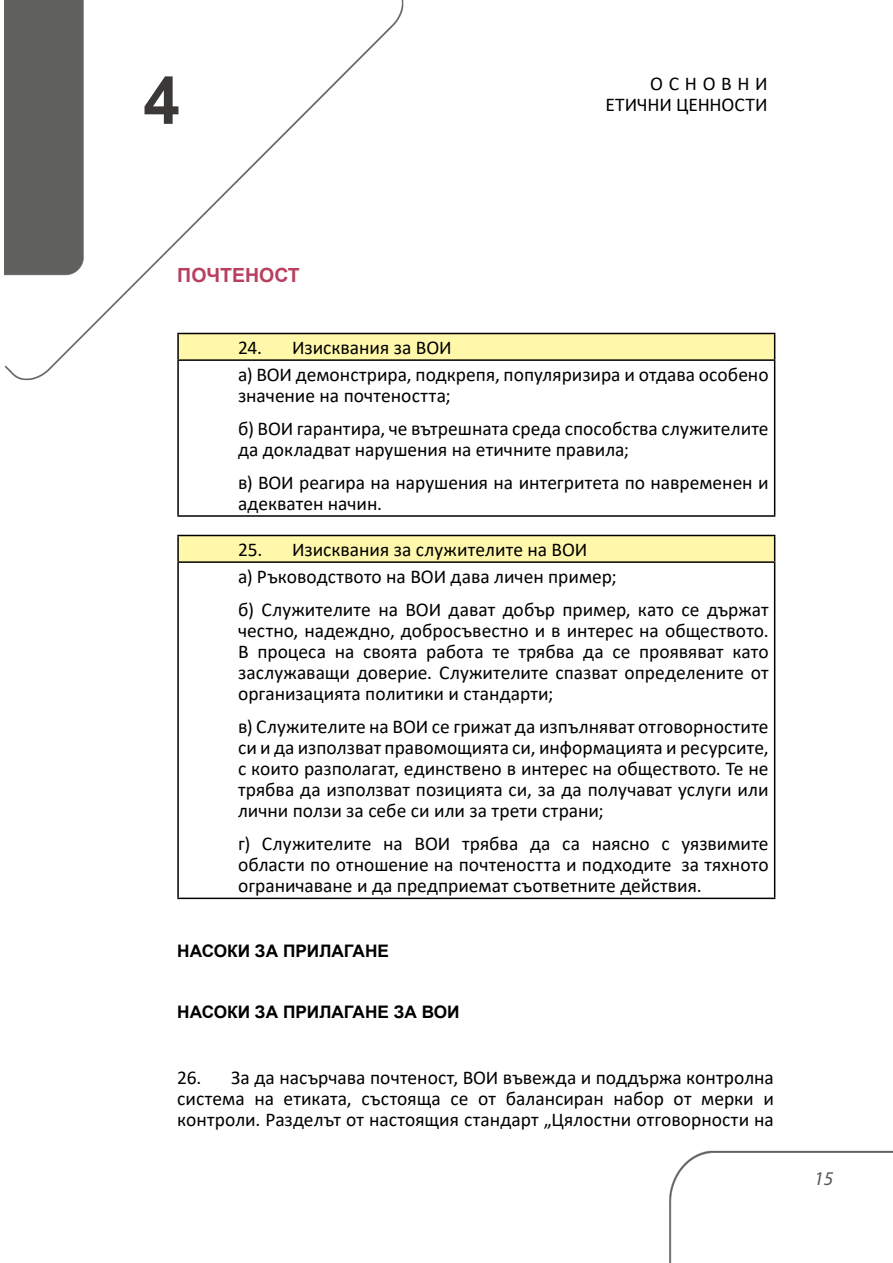
<style>
.page{position:relative;width:893px;height:1263px;background:#fff}
.page>*{position:absolute;margin:0;border:0;box-sizing:border-box;transform-origin:0 0}
.t1{font:700 66px "Arial";color:#3b3838}
.t2{font:19.5px/21px "Calibri";color:#000}
.t3{font:700 19.5px "Arial";color:#b93f5e}
.t4{font:19.5px "Calibri";letter-spacing:.285em;color:#000}
.t5{font:italic 19.5px "Myriad Pro";color:#575758}
.t6{font:700 17.25px "Arial";color:#000}
</style>
<div class="page">
<img style="left:4px;top:0;width:408px;height:381px">
<img style="left:669px;top:1150px;width:224px;height:113px">
<div style="left:178px;top:333px;width:597px;height:27px;background:#fff8aa"></div>
<hr style="left:177px;top:333px;width:598px;height:1px;background:#000">
<hr style="left:177px;top:334px;width:2px;height:25px;background:#000">
<svg style="left:774px;top:334px;width:1px;height:25px"></svg>
<hr style="left:177px;top:359px;width:598px;height:2px;background:#000">
<hr style="left:177px;top:361px;width:2px;height:154px;background:#000">
<hr style="left:774px;top:361px;width:1px;height:154px;background:#000">
<hr style="left:177px;top:515px;width:598px;height:2px;background:#000">
<div style="left:178px;top:535px;width:597px;height:27px;background:#fff8aa"></div>
<hr style="left:177px;top:535px;width:598px;height:1px;background:#000">
<hr style="left:177px;top:536px;width:2px;height:25px;background:#000">
<svg style="left:774px;top:536px;width:1px;height:25px"></svg>
<hr style="left:177px;top:561px;width:598px;height:2px;background:#000">
<hr style="left:177px;top:563px;width:2px;height:335px;background:#000">
<hr style="left:774px;top:563px;width:1px;height:335px;background:#000">
<hr style="left:177px;top:898px;width:598px;height:1px;background:#000">
<h1 class="t1" style="left:143px;top:54px;width:38px">4</h1>
<p class="t4" style="left:650px;top:70px;width:119px">ОСНОВНИ</p>
<p class="t2" style="left:605px;top:94px;width:164px">ЕТИЧНИ ЦЕННОСТИ</p>
<p class="t3" style="left:177px;top:261px;width:124px">ПОЧТЕНОСТ</p>
<p class="t2" style="left:238px;top:334px;width:532px;line-height:26.5px">24. Изисквания за ВОИ<br>а) ВОИ демонстрира, подкрепя, популяризира и отдава особено</p>
<p class="t2" style="left:238px;top:378px;width:532px;line-height:33px">значение на почтеността;<br>б) ВОИ гарантира, че вътрешната среда способства служителите</p>
<p class="t2" style="left:238px;top:432px;width:532px;line-height:33px">да докладват нарушения на етичните правила;<br>в) ВОИ реагира на нарушения на интегритета по навременен и</p>
<p class="t2" style="left:238px;top:492px;width:145px">адекватен начин.</p>
<p class="t2" style="left:238px;top:536px;width:380px;line-height:26.5px">25. Изисквания за служителите на ВОИ<br>а) Ръководството на ВОИ дава личен пример;</p>
<p class="t2" style="left:238px;top:598px;width:532px;text-align:justify">б) Служителите на ВОИ дават добър пример, като се държат честно, надеждно, добросъвестно и в интерес на обществото.<br>В процеса на своята работа те трябва да се проявяват като заслужаващи доверие. Служителите спазват определените от организацията политики и стандарти;</p>
<p class="t2" style="left:238px;top:715px;width:532px;text-align:justify">в) Служителите на ВОИ се грижат да изпълняват отговорностите си и да използват правомощията си, информацията и ресурсите, с които разполагат, единствено в интерес на обществото. Те не трябва да използват позицията си, за да получават услуги или лични ползи за себе си или за трети страни;</p>
<p class="t2" style="left:238px;top:833px;width:532px;text-align:justify">г) Служителите на ВОИ трябва да са наясно с уязвимите области по отношение на почтеността и подходите за тяхното ограничаване и да предприемат съответните действия.</p>
<p class="t6" style="left:177px;top:938px;width:213px">НАСОКИ ЗА ПРИЛАГАНЕ</p>
<p class="t6" style="left:177px;top:1000px;width:284px">НАСОКИ ЗА ПРИЛАГАНЕ ЗА ВОИ</p>
<p class="t2" style="left:177px;top:1067px;width:598px;text-align:justify">26. За да насърчава почтеност, ВОИ въвежда и поддържа контролна система на етиката, състояща се от балансиран набор от мерки и контроли. Разделът от настоящия стандарт „Цялостни отговорности на</p>
<p class="t5" style="left:814px;top:1166px;width:21px">15</p>
</div>
